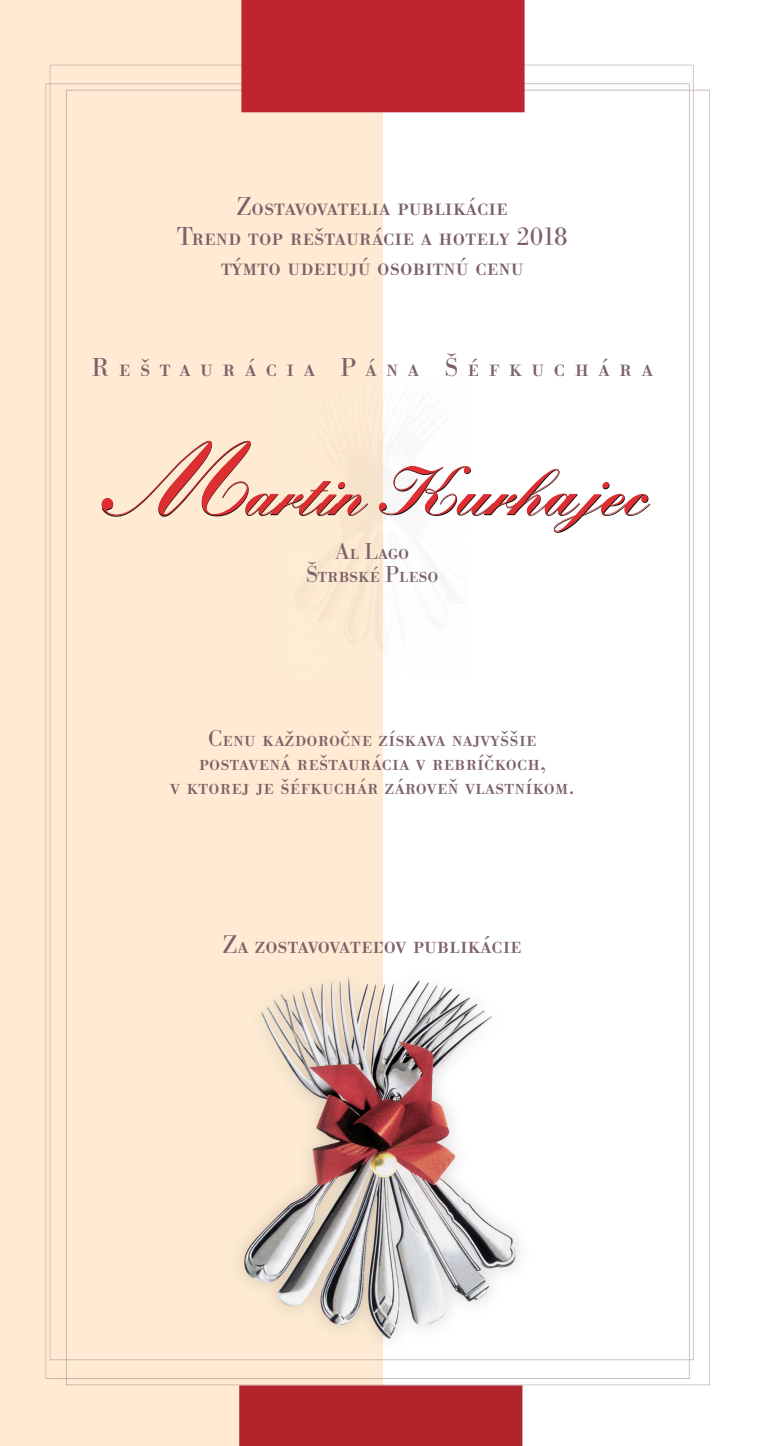
<style>
.page{position:relative;width:766px;height:1446px;background:#fff}
.page>*{position:absolute;margin:0;border:0;box-sizing:border-box;transform-origin:0 0}
.t1{font:700 69px "Kunstlerschreibschrift DOT";letter-spacing:.01em;color:#dd2e31}
.t2{font:27px/30px "Bodoni Antiqua TOT";color:#7c6268;text-align:center}
.t3{font:27px "Bodoni Antiqua TOT";letter-spacing:.35em;color:#7c6268}
.t4{font:26.55px "Bodoni Antiqua TOT";color:#7c6268}
.t5{font:24px/24px "Bodoni Antiqua TOT";letter-spacing:.01em;color:#7c6268;text-align:center}
.t6{font:24px/23.2px "Bodoni Antiqua TOT";letter-spacing:-.01em;color:#7c6268;text-align:center}
.s1{font-size:108px}
</style>
<div class="page">
<img style="left:0;top:0;width:710px;height:1446px">
<svg style="left:102px;top:441px;width:548px;height:91px"></svg>
<p class="t2" style="left:177px;top:192px;width:392px">Zostavovatelia publikácie<br>Trend top reštaurácie a hotely 2018 týmto udeľujú osobitnú cenu</p>
<p class="t3" style="left:92px;top:353px;width:562px">Reštaurácia Pána Šéfkuchára</p>
<h1 class="t1" style="left:104px;top:455px;width:536px"><span class="s1">M</span>artin Kurhajec</h1>
<p class="t6" style="left:306px;top:540px;width:134px">Al Lago<br>Štrbské Pleso</p>
<p class="t5" style="left:170px;top:727px;width:405px">Cenu každoročne získava najvyššie postavená reštaurácia v rebríčkoch,<br>v ktorej je šéfkuchár zároveň vlastníkom.</p>
<p class="t4" style="left:223px;top:930px;width:300px">Za zostavovateľov publikácie</p>
</div>
